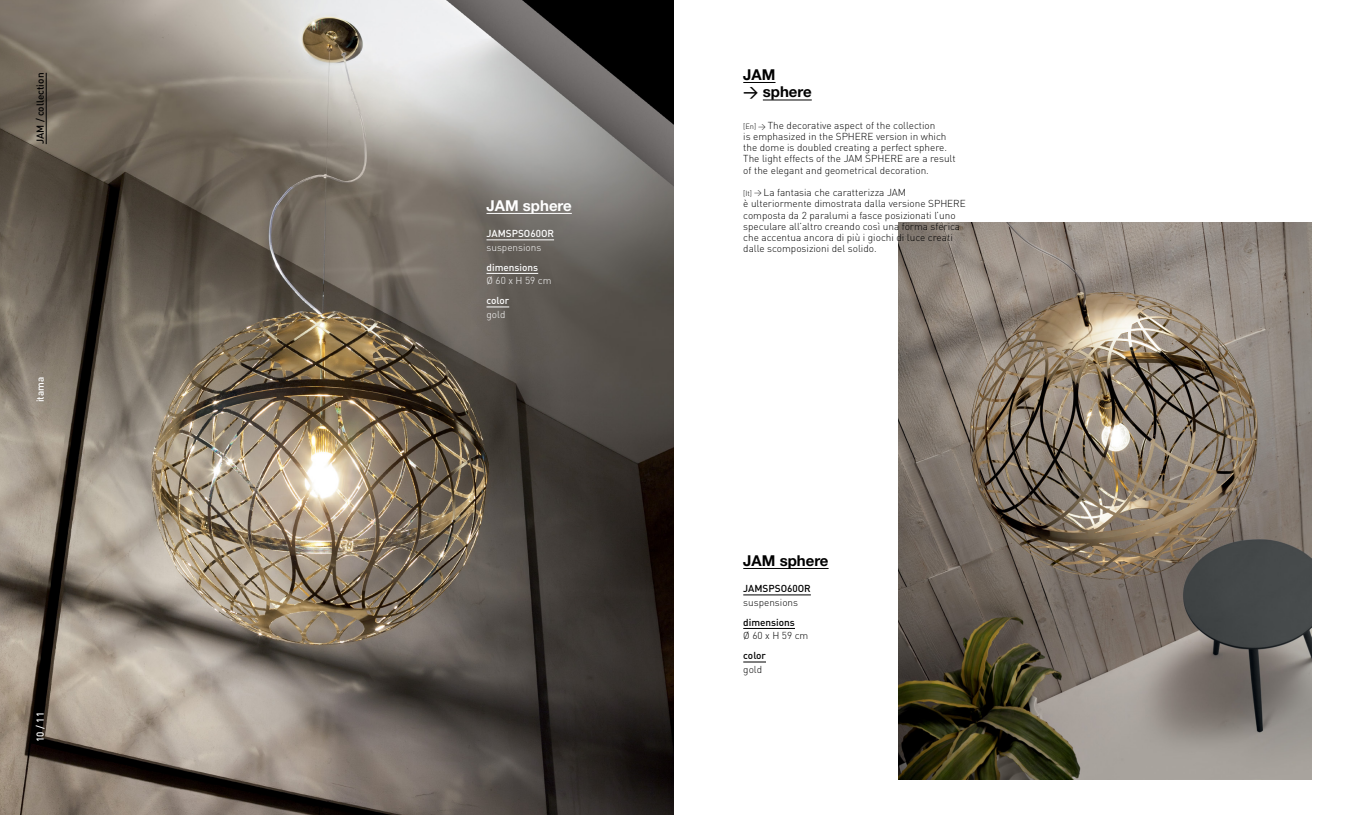
<style>
.page{position:relative;width:1347px;height:815px;background:#fff}
.page>*{position:absolute;margin:0;border:0;box-sizing:border-box;transform-origin:0 0}
.t1{font:700 15px/17.5px "Helvetica Neue LT Std";color:#000}
.t2{font:700 15px "Helvetica Neue LT Std";color:#fff}
.t3{font:300 10px/11.2px "DIN";color:#000}
.t4{font:500 10px "DIN";color:#000}
.t5{font:500 10px "DIN";color:#fff}
.t6{font:300 10px "DIN";color:#fff}
.s1{font-family:"DIN";font-weight:500}
.s2{font-size:7.5px}
</style>
<div class="page">
<img style="left:0;top:0;width:673px;height:815px">
<img style="left:898px;top:222px;width:413px;height:557px">
<hr style="left:486px;top:240px;width:68px;height:1px;background:#fff">
<hr style="left:486px;top:273px;width:52px;height:1px;background:#fff">
<svg style="left:486px;top:307px;width:23px;height:1px"></svg>
<hr style="left:743px;top:595px;width:68px;height:1px;background:#000">
<hr style="left:743px;top:628px;width:52px;height:1px;background:#000">
<svg style="left:743px;top:662px;width:23px;height:1px"></svg>
<hr style="left:486px;top:213px;width:86px;height:1px;background:#fff">
<hr style="left:743px;top:568px;width:85px;height:1px;background:#000">
<hr style="left:743px;top:82px;width:32px;height:1px;background:#000">
<hr style="left:763px;top:100px;width:48px;height:1px;background:#000">
<hr style="left:46px;top:73px;width:1px;height:71px;background:#000">
<p class="t4" style="left:34px;top:144px;width:73px;rotate:-90deg">JAM / collection</p>
<p class="t5" style="left:34px;top:402px;width:27px;rotate:-90deg">itama</p>
<p class="t5" style="left:34px;top:742px;width:31px;rotate:-90deg">10 / 11</p>
<h1 class="t2" style="left:486px;top:196px;width:87px">JAM sphere</h1>
<p class="t5" style="left:486px;top:227px;width:69px">JAMSPSO60OR</p>
<p class="t6" style="left:486px;top:241px;width:56px">suspensions</p>
<p class="t5" style="left:486px;top:261px;width:53px">dimensions</p>
<p class="t6" style="left:486px;top:275px;width:67px">Ø 60 x H 59 cm</p>
<p class="t5" style="left:486px;top:294px;width:24px">color</p>
<p class="t6" style="left:486px;top:308px;width:20px">gold</p>
<h1 class="t1" style="left:743px;top:66px;width:70px">JAM<br><span class="s1">&gt;</span> sphere</h1>
<p class="t3" style="left:743px;top:119px;width:214px"><span class="s2">[En] &gt;</span> The decorative aspect of the collection<br>is emphasized in the SPHERE version in which the dome is doubled creating a perfect sphere.<br>The light effects of the JAM SPHERE are a result of the elegant and geometrical decoration.</p>
<p class="t3" style="left:743px;top:187px;width:224px"><span class="s2">[It] &gt;</span> La fantasia che caratterizza JAM<br>è ulteriormente dimostrata dalla versione SPHERE composta da 2 paralumi a fasce posizionati l’uno speculare all’altro creando così una forma sferica che accentua ancora di più i giochi di luce creati dalle scomposizioni del solido.</p>
<h1 class="t1" style="left:743px;top:552px;width:87px">JAM sphere</h1>
<p class="t4" style="left:743px;top:582px;width:69px">JAMSPSO60OR</p>
<p class="t3" style="left:743px;top:597px;width:56px">suspensions</p>
<p class="t4" style="left:743px;top:616px;width:53px">dimensions</p>
<p class="t3" style="left:743px;top:630px;width:67px">Ø 60 x H 59 cm</p>
<p class="t4" style="left:743px;top:649px;width:24px">color</p>
<p class="t3" style="left:743px;top:664px;width:20px">gold</p>
</div>
